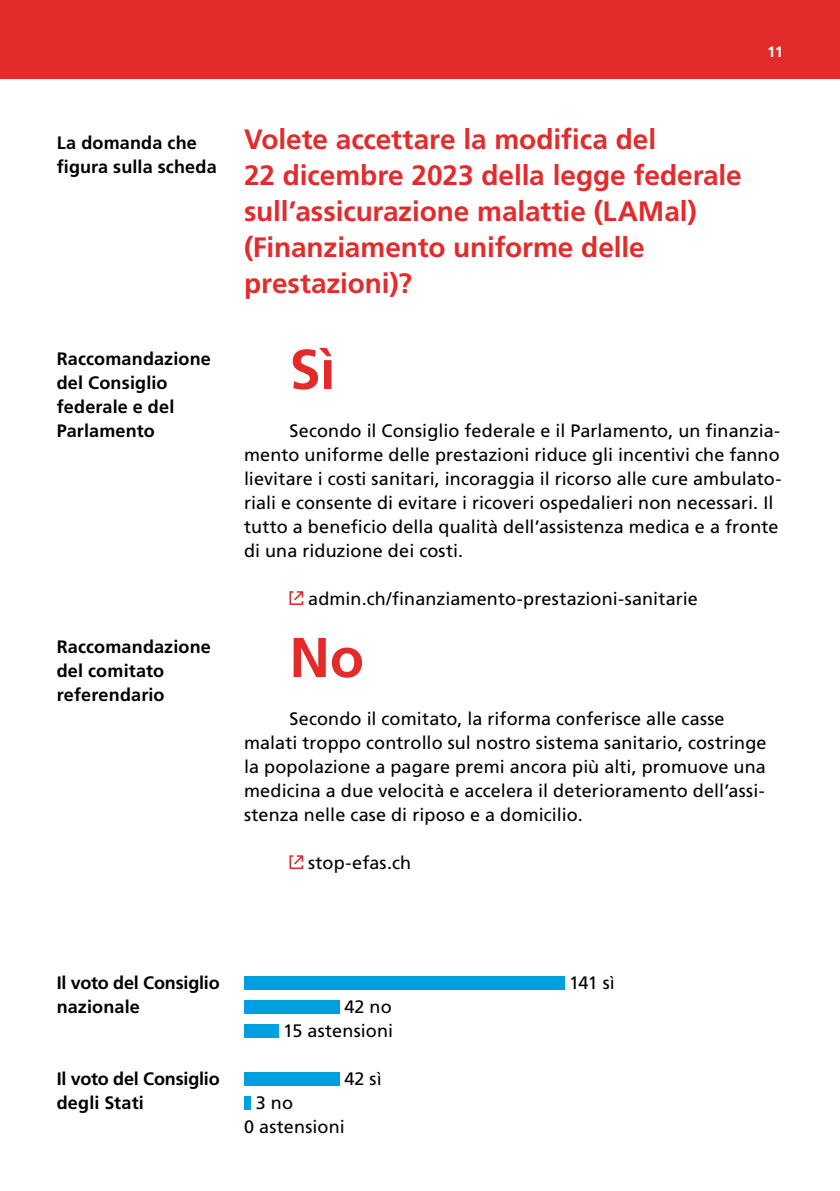
<style>
.page{position:relative;width:840px;height:1191px;background:#fff}
.page>*{position:absolute;margin:0;border:0;box-sizing:border-box;transform-origin:0 0}
.P_Empfehlung_Ja_Nein{font:700 56px "Frutiger LT Pro";color:#e42b2b}
.P_Abstimmungsfrage_rot{font:700 28px/36px "Frutiger LT Pro";letter-spacing:-.005em;color:#e42b2b}
.P_Text_mit_Einzug{font:18px/24px "Frutiger LT Pro";letter-spacing:.005em;color:#000}
.H4_Marginalie_Titel{font:700 18px/24px "Frutiger LT Pro";letter-spacing:.01em;color:#000}
.P_Weblink{font:18px "Frutiger LT Pro";letter-spacing:.005em;color:#000}
.H4_Marginalie_Titel-2{font:700 18px/24px "Frutiger LT Pro";letter-spacing:-.01em;color:#000}
.t1{font:700 15px "Frutiger LT Pro";color:#fff}
</style>
<div class="page">
<div style="left:0;top:0;width:839px;height:78px;background:#e42b2b"></div>
<svg style="left:289px;top:855px;width:14px;height:14px"></svg>
<svg style="left:289px;top:591px;width:14px;height:14px"></svg>
<div style="left:244px;top:976px;width:320px;height:13px;background:#009fe0"></div>
<div style="left:244px;top:1000px;width:95px;height:13px;background:#009fe0"></div>
<div style="left:244px;top:1024px;width:34px;height:13px;background:#009fe0"></div>
<div style="left:244px;top:1072px;width:95px;height:13px;background:#009fe0"></div>
<div style="left:244px;top:1096px;width:7px;height:13px;background:#009fe0"></div>
<h4 class="H4_Marginalie_Titel" style="left:57px;top:131px;width:161px">La domanda che figura sulla scheda</h4>
<h4 class="H4_Marginalie_Titel" style="left:57px;top:347px;width:156px">Raccomandazione del Consiglio federale e del<br>Parlamento</h4>
<h4 class="H4_Marginalie_Titel" style="left:57px;top:635px;width:156px">Raccomandazione del comitato referendario</h4>
<p class="t1" style="left:766px;top:43px;width:18px">11</p>
<p class="P_Abstimmungsfrage_rot" style="left:244px;top:121px;width:499px">Volete accettare la modifica del<br>22 dicembre 2023 della legge federale sull’assicurazione malattie (LAMal) (Finanziamento uniforme delle prestazioni)?</p>
<p class="P_Empfehlung_Ja_Nein" style="left:289px;top:336px;width:48px">Sì</p>
<p class="P_Text_mit_Einzug" style="left:244px;top:419px;width:538px;text-indent:45px">Secondo il Consiglio federale e il Parlamento, un finanzia&shy;mento uniforme delle prestazioni riduce gli incentivi che fanno lievitare i costi sanitari, incoraggia il ricorso alle cure ambulato&shy;riali e consente di evitare i ricoveri ospedalieri non necessari. Il tutto a beneficio della qualità dell’assistenza medica e a fronte di una riduzione dei costi.</p>
<p class="P_Weblink" style="left:308px;top:588px;width:391px">admin.ch/finanziamento-prestazioni-sanitarie</p>
<p class="P_Empfehlung_Ja_Nein" style="left:289px;top:624px;width:76px">No</p>
<p class="P_Text_mit_Einzug" style="left:244px;top:707px;width:523px;text-indent:45px">Secondo il comitato, la riforma conferisce alle casse malati troppo controllo sul nostro sistema sanitario, costringe la popolazione a pagare premi ancora più alti, promuove una medicina a due velocità e accelera il deterioramento dell’assi&shy;stenza nelle case di riposo e a domicilio.</p>
<p class="P_Weblink" style="left:308px;top:852px;width:104px">stop-efas.ch</p>
<h4 class="H4_Marginalie_Titel-2" style="left:57px;top:971px;width:164px">Il voto del Consiglio nazionale</h4>
<h4 class="H4_Marginalie_Titel-2" style="left:57px;top:1067px;width:164px">Il voto del Consiglio degli Stati</h4>
<p class="P_Text_mit_Einzug" style="left:344px;top:995px;width:49px">42 no</p>
<p class="P_Text_mit_Einzug" style="left:283px;top:1019px;width:111px">15 astensioni</p>
<p class="P_Text_mit_Einzug" style="left:344px;top:1067px;width:39px">42 sì</p>
<p class="P_Text_mit_Einzug" style="left:256px;top:1091px;width:39px">3 no</p>
<p class="P_Text_mit_Einzug" style="left:244px;top:1115px;width:102px">0 astensioni</p>
<p class="P_Text_mit_Einzug" style="left:569px;top:971px;width:47px">141 sì</p>
</div>
